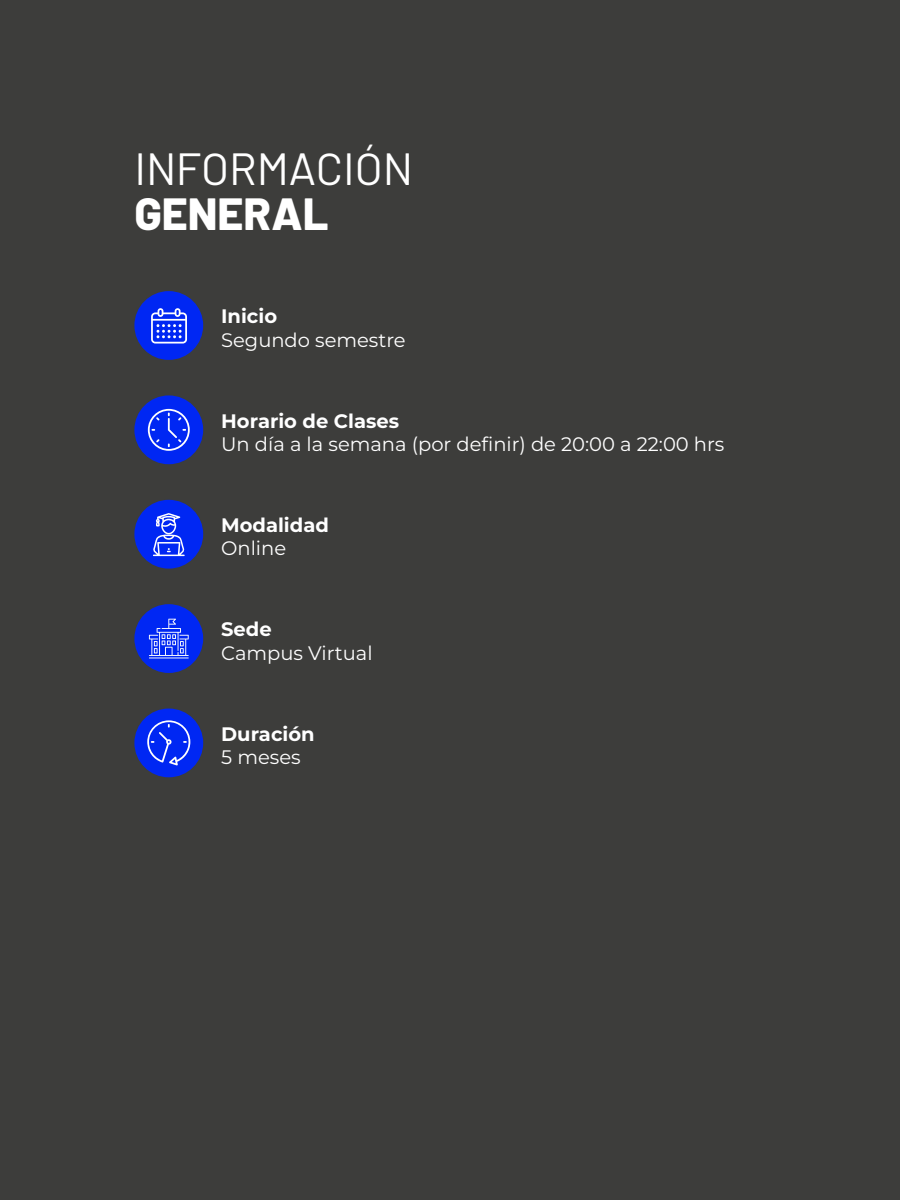
<style>
.page{position:relative;width:900px;height:1200px;background:#3d3d3b}
.page>*{position:absolute;margin:0;border:0;box-sizing:border-box;transform-origin:0 0}
.t1{font:45px "Barlow";color:#fff}
.t2{font:800 45px "Barlow";color:#fff}
.t3{font:100 19.5px "Montserrat";color:#fff}
.t4{font:700 19.5px "Montserrat";color:#fff}
</style>
<div class="page">
<div style="left:134px;top:291px;width:69px;height:69px;background:#0027f3;border-radius:50%"></div>
<svg style="left:151px;top:308px;width:36px;height:36px"></svg>
<div style="left:134px;top:395px;width:69px;height:69px;background:#0027f3;border-radius:50%"></div>
<svg style="left:148px;top:409px;width:42px;height:42px"></svg>
<div style="left:134px;top:604px;width:69px;height:69px;background:#0027f3;border-radius:50%"></div>
<svg style="left:149px;top:619px;width:40px;height:37px"></svg>
<hr style="left:149px;top:658px;width:40px;height:1px;background:#fff">
<div style="left:134px;top:709px;width:69px;height:68px;background:#0027f3;border-radius:50%"></div>
<svg style="left:147px;top:720px;width:44px;height:46px"></svg>
<div style="left:134px;top:500px;width:69px;height:69px;background:#0027f3;border-radius:50%"></div>
<svg style="left:153px;top:513px;width:32px;height:43px"></svg>
<h1 class="t1" style="left:134px;top:136px;width:280px">INFORMACIÓN</h1>
<h1 class="t2" style="left:134px;top:180px;width:196px">GENERAL</h1>
<p class="t4" style="left:221px;top:302px;width:57px">Inicio</p>
<p class="t3" style="left:221px;top:327px;width:186px">Segundo semestre</p>
<p class="t4" style="left:221px;top:407px;width:179px">Horario de Clases</p>
<p class="t3" style="left:221px;top:431px;width:505px">Un día a la semana (por definir) de 20:00 a 22:00 hrs</p>
<p class="t4" style="left:221px;top:511px;width:109px">Modalidad</p>
<p class="t3" style="left:221px;top:535px;width:66px">Online</p>
<p class="t4" style="left:221px;top:615px;width:52px">Sede</p>
<p class="t3" style="left:221px;top:640px;width:153px">Campus Virtual</p>
<p class="t4" style="left:221px;top:720px;width:95px">Duración</p>
<p class="t3" style="left:221px;top:744px;width:81px">5 meses</p>
</div>
